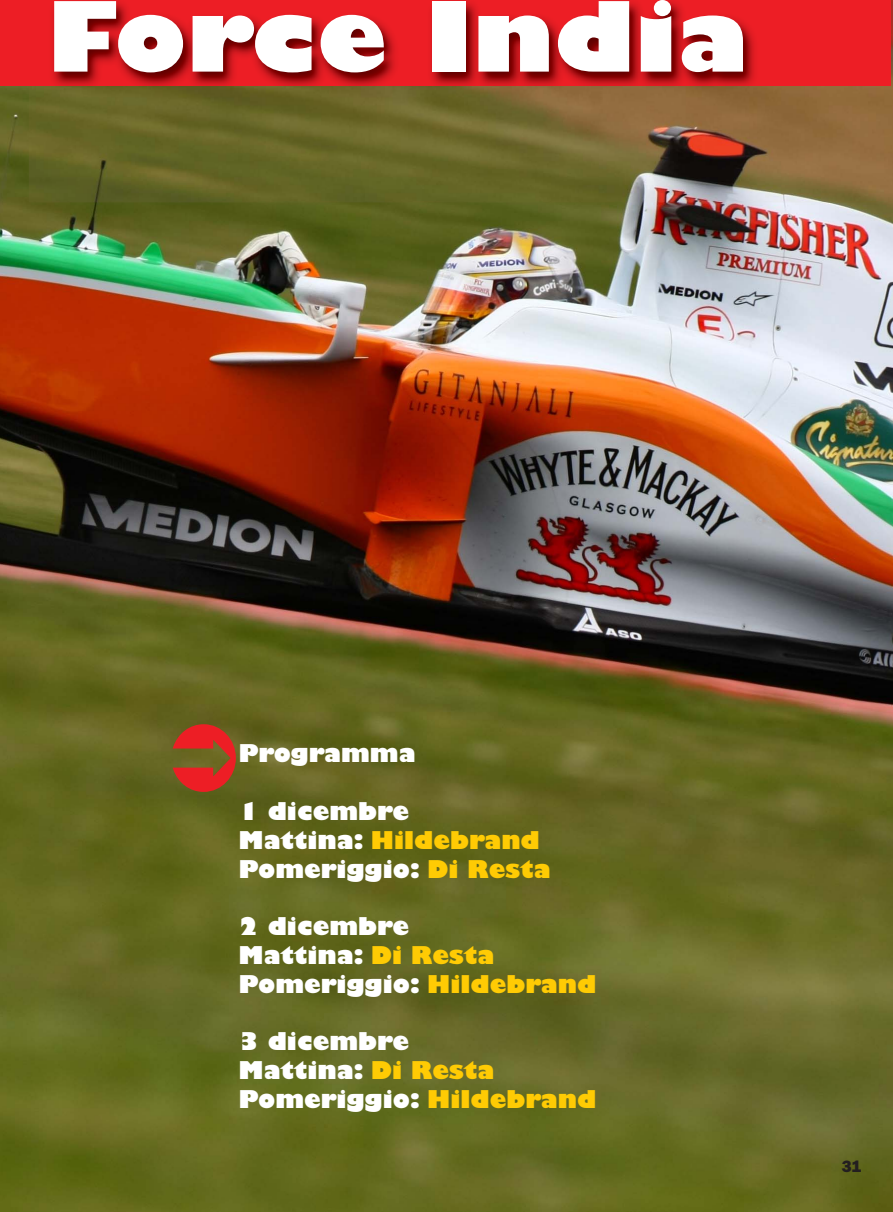
<style>
.page{position:relative;width:893px;height:1212px;background:#fff}
.page>*{position:absolute;margin:0;border:0;box-sizing:border-box;transform-origin:0 0}
.t1{font:800 94.65px "Gill Sans";color:#fff;scale:1.07 1}
.t2{font:800 24px/28.8px "Gill Sans";color:#fff}
.t3{font:16.5px "ITC Franklin Gothic Std Hvy";color:#231f20}
.s1{color:#ffcb04}
</style>
<div class="page">
<img style="left:0;top:85px;width:893px;height:1127px">
<div style="left:0;top:0;width:890px;height:85px;background:#ed1e25"></div>
<img style="left:29px;top:0;width:864px;height:202px">
<img style="left:29px;top:0;width:861px;height:85px">
<svg style="left:175px;top:725px;width:60px;height:65px;background:#676623"></svg>
<h1 class="t1" style="left:47px;top:1px;width:657px">Force India</h1>
<p class="t2" style="left:238px;top:741px;width:179px">Programma</p>
<p class="t2" style="left:238px;top:798px;width:314px">1 dicembre<br>Mattina: <span class="s1">Hildebrand<br></span>Pomeriggio: <span class="s1">Di Resta</span></p>
<p class="t2" style="left:238px;top:914px;width:359px">2 dicembre<br>Mattina: <span class="s1">Di Resta<br></span>Pomeriggio: <span class="s1">Hildebrand</span></p>
<p class="t2" style="left:238px;top:1029px;width:359px">3 dicembre<br>Mattina: <span class="s1">Di Resta<br></span>Pomeriggio: <span class="s1">Hildebrand</span></p>
<p class="t3" style="left:842px;top:1160px;width:21px">31</p>
</div>
